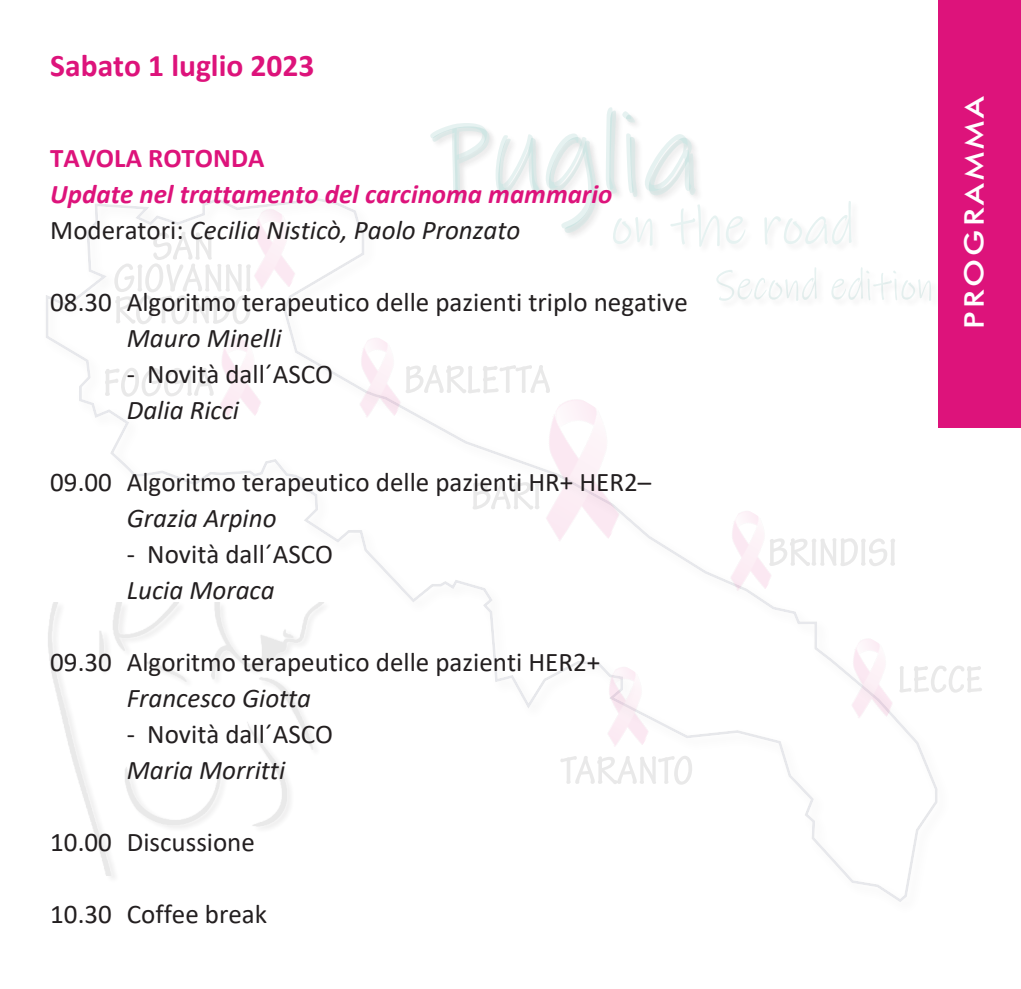
<style>
.page{position:relative;width:1021px;height:989px;background:#fff}
.page>*{position:absolute;margin:0;border:0;box-sizing:border-box;transform-origin:0 0}
.Normale{font:700 31.5px "Calibri";color:#dd137b}
.Normale-2{font:27px "Calibri";color:#231f20}
.Normale-3{font:italic 27px "Calibri";color:#231f20}
.Normale-4{font:italic 700 27px "Calibri";color:#dd137b}
.Normale-5{font:700 27px "Calibri";color:#dd137b}
.Normale-6{font:500 27px "Futura BT";letter-spacing:.1em;color:#fff;scale:1.2 1}
.s1{font-style:normal}
</style>
<div class="page">
<svg style="left:795px;top:538px;width:100px;height:28px"></svg>
<svg style="left:917px;top:666px;width:65px;height:26px"></svg>
<svg style="left:560px;top:756px;width:132px;height:28px"></svg>
<svg style="left:425px;top:365px;width:125px;height:28px"></svg>
<svg style="left:105px;top:368px;width:87px;height:29px"></svg>
<svg style="left:114px;top:232px;width:137px;height:92px"></svg>
<svg style="left:473px;top:482px;width:26px;height:27px"></svg>
<img style="left:499px;top:391px;width:164px;height:156px">
<img style="left:704px;top:511px;width:91px;height:91px">
<img style="left:825px;top:639px;width:92px;height:91px">
<img style="left:581px;top:662px;width:92px;height:96px">
<img style="left:333px;top:338px;width:92px;height:83px">
<img style="left:194px;top:338px;width:67px;height:79px">
<img style="left:228px;top:205px;width:91px;height:96px">
<svg style="left:430px;top:107px;width:421px;height:140px"></svg>
<svg style="left:716px;top:267px;width:215px;height:34px"></svg>
<div style="left:938px;top:0;width:82px;height:427px;background:#dd137b"></div>
<p class="Normale" style="left:50px;top:44px;width:266px">Sabato 1 luglio 2023</p>
<p class="Normale-5" style="left:50px;top:139px;width:216px">TAVOLA ROTONDA</p>
<p class="Normale-4" style="left:50px;top:175px;width:563px">Update nel trattamento del carcinoma mammario</p>
<p class="Normale-3" style="left:50px;top:211px;width:471px"><span class="s1">Moderatori:</span> Cecilia Nisticò, Paolo Pronzato</p>
<p class="Normale-2" style="left:50px;top:283px;width:639px">08.30 Algoritmo terapeutico delle pazienti triplo negative</p>
<p class="Normale-3" style="left:127px;top:319px;width:156px">Mauro Minelli</p>
<p class="Normale-2" style="left:127px;top:355px;width:208px">- Novità dall´ASCO</p>
<p class="Normale-3" style="left:127px;top:391px;width:114px">Dalia Ricci</p>
<p class="Normale-2" style="left:50px;top:463px;width:602px">09.00 Algoritmo terapeutico delle pazienti HR+ HER2–</p>
<p class="Normale-3" style="left:127px;top:499px;width:151px">Grazia Arpino</p>
<p class="Normale-2" style="left:127px;top:535px;width:208px">- Novità dall´ASCO</p>
<p class="Normale-3" style="left:127px;top:571px;width:149px">Lucia Moraca</p>
<p class="Normale-2" style="left:50px;top:643px;width:551px">09.30 Algoritmo terapeutico delle pazienti HER2+</p>
<p class="Normale-3" style="left:127px;top:679px;width:186px">Francesco Giotta</p>
<p class="Normale-2" style="left:127px;top:715px;width:208px">- Novità dall´ASCO</p>
<p class="Normale-3" style="left:127px;top:751px;width:160px">Maria Morritti</p>
<p class="Normale-2" style="left:50px;top:823px;width:206px">10.00 Discussione</p>
<p class="Normale-2" style="left:50px;top:895px;width:218px">10.30 Coffee break</p>
<p class="Normale-6" style="left:957px;top:329px;width:196px;rotate:-90deg">PROGRAMMA</p>
</div>
